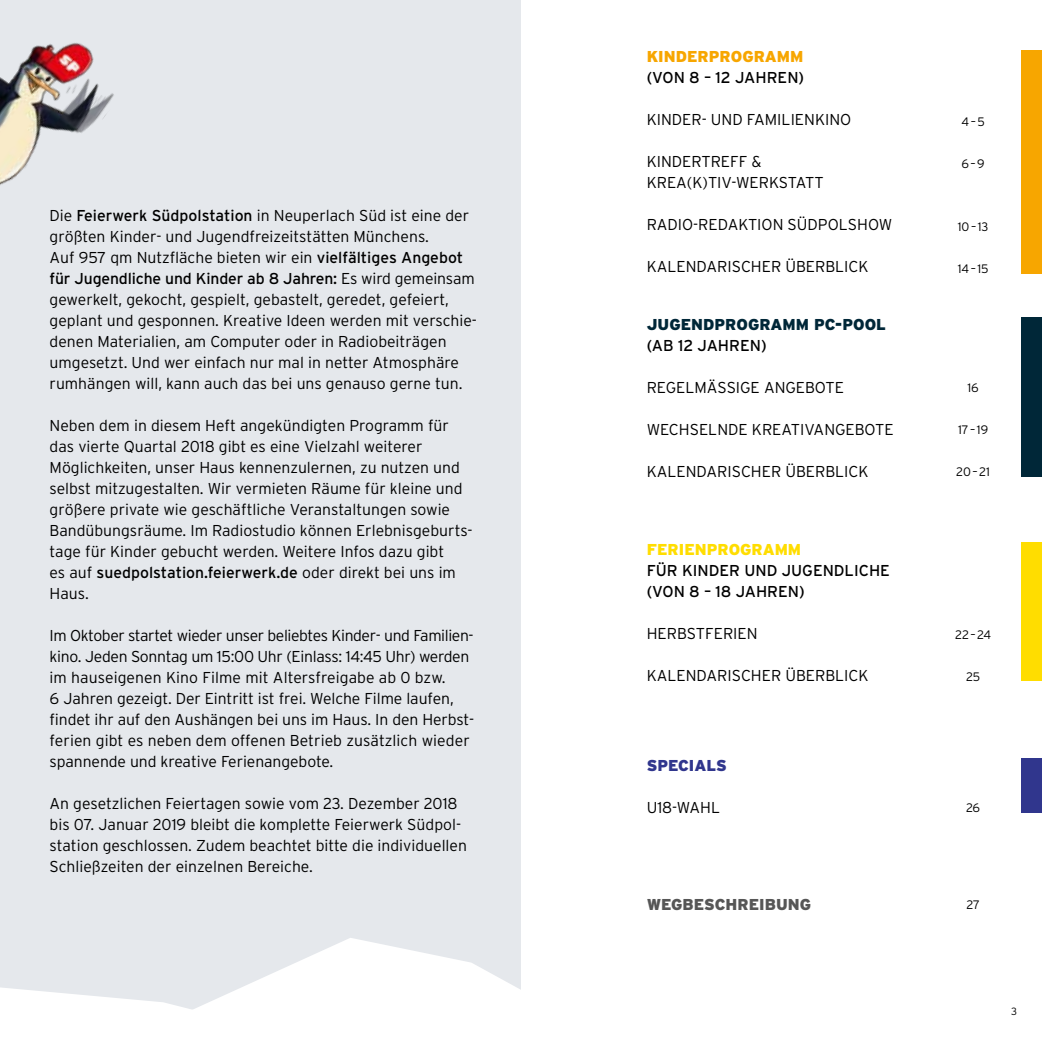
<style>
.page{position:relative;width:1042px;height:1042px;background:#fff}
.page>*{position:absolute;margin:0;border:0;box-sizing:border-box;transform-origin:0 0}
.t1{font:300 15.75px/21px "Interstate";color:#000}
.t2{font:15.75px/21px "Interstate";color:#000}
.t3{font:900 15.75px "Interstate";color:#002738}
.t4{font:900 15.75px "Interstate";color:#565656}
.t5{font:900 15.75px "Interstate";color:#f7a600}
.t6{font:900 15.75px "Interstate";color:#fd0}
.t7{font:900 15.75px "Interstate";color:#30368d}
.t8{font:300 12.25px "Interstate";color:#000}
.t9{font:300 10.5px "Interstate";color:#000}
.s1{font-weight:400}
</style>
<div class="page">
<div style="left:0;top:0;width:521px;height:1042px;background:#e5e8ec"></div>
<img style="left:0;top:42px;width:114px;height:143px">
<svg style="left:0;top:938px;width:521px;height:104px"></svg>
<div style="left:1021px;top:50px;width:21px;height:223px;background:#f7a600"></div>
<div style="left:1021px;top:317px;width:21px;height:160px;background:#002738"></div>
<div style="left:1021px;top:543px;width:21px;height:138px;background:#fd0"></div>
<div style="left:1021px;top:758px;width:21px;height:54px;background:#30368d"></div>
<p class="t1" style="left:50px;top:205px;width:429px">Die <span class="s1">Feierwerk Südpolstation</span> in Neuperlach Süd ist eine der größten Kinder- und Jugendfreizeitstätten Münchens.<br>Auf 957 qm Nutzfläche bieten wir ein <span class="s1">vielfältiges Angebot für Jugendliche und Kinder ab 8 Jahren:</span> Es wird gemeinsam gewerkelt, gekocht, gespielt, gebastelt, geredet, gefeiert, geplant und gesponnen. Kreative Ideen werden mit verschie&shy;denen Materialien, am Computer oder in Radiobeiträgen umgesetzt. Und wer einfach nur mal in netter Atmosphäre rumhängen will, kann auch das bei uns genauso gerne tun.</p>
<p class="t1" style="left:50px;top:415px;width:424px">Neben dem in diesem Heft angekündigten Programm für das vierte Quartal 2018 gibt es eine Vielzahl weiterer Möglichkeiten, unser Haus kennenzulernen, zu nutzen und selbst mitzugestalten. Wir vermieten Räume für kleine und größere private wie geschäftliche Veranstaltungen sowie Bandübungsräume. Im Radiostudio können Erlebnisgeburts&shy;tage für Kinder gebucht werden. Weitere Infos dazu gibt<br>es auf <span class="s1">suedpolstation.feierwerk.de</span> oder direkt bei uns im Haus.</p>
<p class="t1" style="left:50px;top:625px;width:426px">Im Oktober startet wieder unser beliebtes Kinder- und Familien&shy;kino. Jeden Sonntag um 15:00 Uhr (Einlass: 14:45 Uhr) werden im hauseigenen Kino Filme mit Altersfreigabe ab 0 bzw.<br>6 Jahren gezeigt. Der Eintritt ist frei. Welche Filme laufen, findet ihr auf den Aushängen bei uns im Haus. In den Herbst&shy;ferien gibt es neben dem offenen Betrieb zusätzlich wieder spannende und kreative Ferienangebote.</p>
<p class="t1" style="left:50px;top:793px;width:419px">An gesetzlichen Feiertagen sowie vom 23. Dezember 2018 bis 07. Januar 2019 bleibt die komplette Feierwerk Südpol&shy;station geschlossen. Zudem beachtet bitte die individuellen Schließzeiten der einzelnen Bereiche.</p>
<p class="t5" style="left:647px;top:48px;width:158px">KINDERPROGRAMM</p>
<p class="t2" style="left:647px;top:67px;width:159px">(VON 8 – 12 JAHREN)</p>
<p class="t1" style="left:647px;top:109px;width:206px">KINDER- UND FAMILIENKINO</p>
<p class="t1" style="left:647px;top:151px;width:179px">KINDERTREFF &amp;<br>KREA(K)TIV-WERKSTATT</p>
<p class="t1" style="left:647px;top:214px;width:247px">RADIO-REDAKTION SÜDPOLSHOW</p>
<p class="t1" style="left:647px;top:256px;width:223px">KALENDARISCHER ÜBERBLICK</p>
<p class="t3" style="left:647px;top:316px;width:241px">JUGENDPROGRAMM PC-POOL</p>
<p class="t2" style="left:647px;top:335px;width:121px">(AB 12 JAHREN)</p>
<p class="t1" style="left:647px;top:377px;width:199px">REGELMÄSSIGE ANGEBOTE</p>
<p class="t1" style="left:647px;top:419px;width:248px">WECHSELNDE KREATIVANGEBOTE</p>
<p class="t1" style="left:647px;top:461px;width:223px">KALENDARISCHER ÜBERBLICK</p>
<p class="t6" style="left:647px;top:541px;width:156px">FERIENPROGRAMM</p>
<p class="t2" style="left:647px;top:560px;width:245px">FÜR KINDER UND JUGENDLICHE (VON 8 – 18 JAHREN)</p>
<p class="t1" style="left:647px;top:623px;width:112px">HERBSTFERIEN</p>
<p class="t1" style="left:647px;top:665px;width:223px">KALENDARISCHER ÜBERBLICK</p>
<p class="t7" style="left:647px;top:756px;width:82px">SPECIALS</p>
<p class="t1" style="left:647px;top:796px;width:75px">U18-WAHL</p>
<p class="t4" style="left:647px;top:896px;width:166px">WEGBESCHREIBUNG</p>
<p class="t8" style="left:961px;top:115px;width:25px">4–5</p>
<p class="t8" style="left:961px;top:157px;width:25px">6–9</p>
<p class="t8" style="left:958px;top:220px;width:32px">10–13</p>
<p class="t8" style="left:957px;top:262px;width:32px">14–15</p>
<p class="t8" style="left:967px;top:381px;width:13px">16</p>
<p class="t8" style="left:958px;top:423px;width:32px">17–19</p>
<p class="t8" style="left:956px;top:465px;width:35px">20–21</p>
<p class="t8" style="left:955px;top:628px;width:37px">22–24</p>
<p class="t8" style="left:966px;top:670px;width:16px">25</p>
<p class="t8" style="left:966px;top:801px;width:16px">26</p>
<p class="t8" style="left:966px;top:897px;width:15px">27</p>
<p class="t9" style="left:1011px;top:1005px;width:7px">3</p>
</div>
